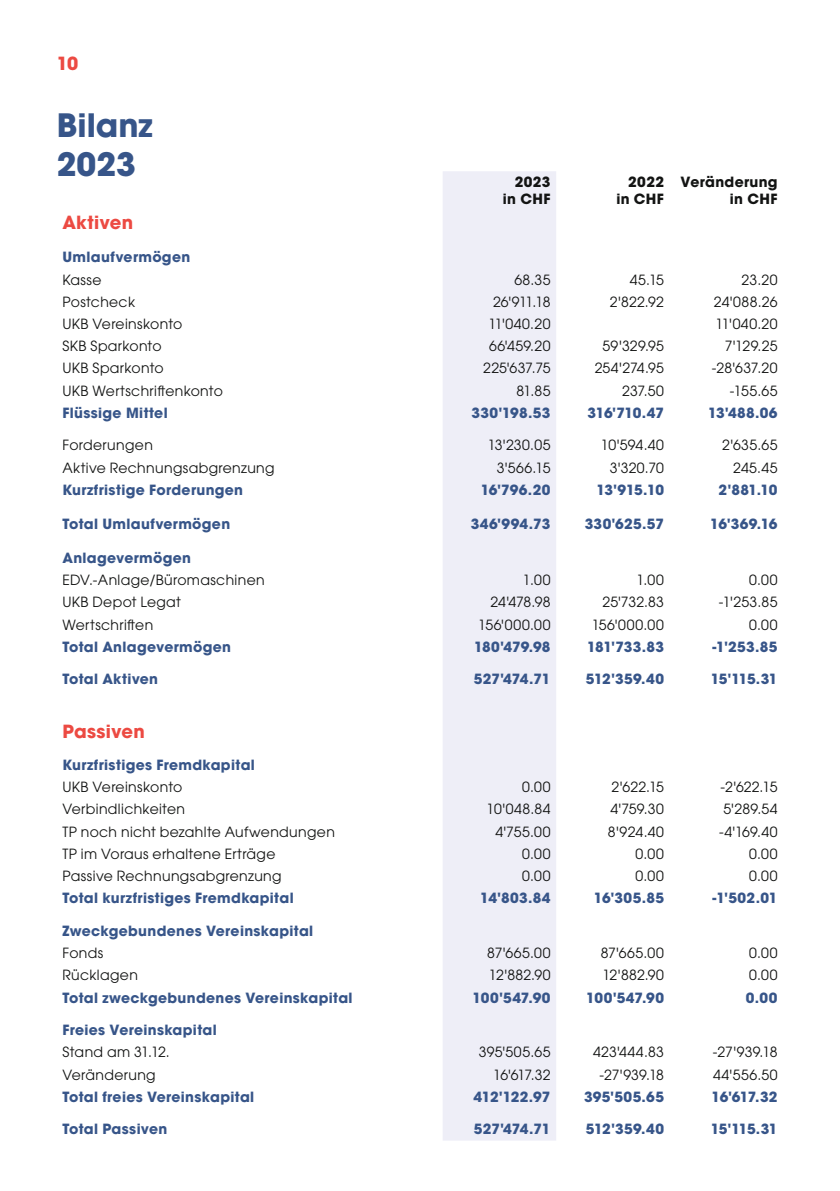
<style>
.page{position:relative;width:840px;height:1191px;background:#fff}
.page>*{position:absolute;margin:0;border:0;box-sizing:border-box;transform-origin:0 0}
.lead{font:700 32px "ITC Avant Garde Pro";color:#375589}
.p_titel{font:700 18px "ITC Avant Garde Pro";letter-spacing:.01em;color:#ec4a42}
.tabelle_p{font:14px "ITC Avant Garde Pro";letter-spacing:.025em;color:#131413}
.tabelle_p_bold{font:700 14px "ITC Avant Garde Pro";letter-spacing:.025em;color:#375589}
.mini{font:700 14px "ITC Avant Garde Pro";letter-spacing:.025em;color:#131413}
</style>
<div class="page">
<div style="left:443px;top:171px;width:113px;height:969px;background:#eeeef7"></div>
<p class="p_titel" style="left:57px;top:51px;width:23px">10</p>
<p class="lead" style="left:57px;top:104px;width:97px">Bilanz</p>
<p class="lead" style="left:57px;top:142px;width:81px">2023</p>
<p class="mini" style="left:514px;top:173px;width:37px">2023</p>
<p class="mini" style="left:502px;top:190px;width:49px">in CHF</p>
<p class="mini" style="left:627px;top:173px;width:37px">2022</p>
<p class="mini" style="left:616px;top:190px;width:49px">in CHF</p>
<p class="mini" style="left:680px;top:173px;width:98px">Veränderung</p>
<p class="mini" style="left:729px;top:190px;width:49px">in CHF</p>
<p class="p_titel" style="left:62px;top:210px;width:72px">Aktiven</p>
<p class="tabelle_p_bold" style="left:62px;top:248px;width:129px">Umlaufvermögen</p>
<p class="tabelle_p" style="left:62px;top:271px;width:41px">Kasse</p>
<p class="tabelle_p" style="left:514px;top:271px;width:38px">68.35</p>
<p class="tabelle_p" style="left:629px;top:271px;width:36px">45.15</p>
<p class="tabelle_p" style="left:741px;top:271px;width:37px">23.20</p>
<p class="tabelle_p" style="left:62px;top:293px;width:74px">Postcheck</p>
<p class="tabelle_p" style="left:493px;top:293px;width:59px">26'911.18</p>
<p class="tabelle_p" style="left:609px;top:293px;width:56px">2'822.92</p>
<p class="tabelle_p" style="left:713px;top:293px;width:65px">24'088.26</p>
<p class="tabelle_p" style="left:62px;top:315px;width:121px">UKB Vereinskonto</p>
<p class="tabelle_p" style="left:488px;top:315px;width:63px">11'040.20</p>
<p class="tabelle_p" style="left:715px;top:315px;width:63px">11'040.20</p>
<p class="tabelle_p" style="left:62px;top:337px;width:101px">SKB Sparkonto</p>
<p class="tabelle_p" style="left:489px;top:337px;width:63px">66'459.20</p>
<p class="tabelle_p" style="left:602px;top:337px;width:63px">59'329.95</p>
<p class="tabelle_p" style="left:724px;top:337px;width:54px">7'129.25</p>
<p class="tabelle_p" style="left:62px;top:359px;width:103px">UKB Sparkonto</p>
<p class="tabelle_p" style="left:483px;top:359px;width:69px">225'637.75</p>
<p class="tabelle_p" style="left:594px;top:359px;width:71px">254'274.95</p>
<p class="tabelle_p" style="left:711px;top:359px;width:67px">-28'637.20</p>
<p class="tabelle_p" style="left:62px;top:382px;width:162px">UKB Wertschriftenkonto</p>
<p class="tabelle_p" style="left:516px;top:382px;width:36px">81.85</p>
<p class="tabelle_p" style="left:621px;top:382px;width:43px">237.50</p>
<p class="tabelle_p" style="left:729px;top:382px;width:49px">-155.65</p>
<p class="tabelle_p_bold" style="left:62px;top:403px;width:107px">Flüssige Mittel</p>
<p class="tabelle_p_bold" style="left:471px;top:403px;width:81px">330'198.53</p>
<p class="tabelle_p_bold" style="left:587px;top:403px;width:78px">316'710.47</p>
<p class="tabelle_p_bold" style="left:707px;top:403px;width:71px">13'488.06</p>
<p class="tabelle_p" style="left:62px;top:436px;width:92px">Forderungen</p>
<p class="tabelle_p" style="left:487px;top:436px;width:64px">13'230.05</p>
<p class="tabelle_p" style="left:600px;top:436px;width:65px">10'594.40</p>
<p class="tabelle_p" style="left:721px;top:436px;width:57px">2'635.65</p>
<p class="tabelle_p" style="left:62px;top:459px;width:213px">Aktive Rechnungsabgrenzung</p>
<p class="tabelle_p" style="left:496px;top:459px;width:55px">3'566.15</p>
<p class="tabelle_p" style="left:609px;top:459px;width:56px">3'320.70</p>
<p class="tabelle_p" style="left:732px;top:459px;width:46px">245.45</p>
<p class="tabelle_p_bold" style="left:62px;top:480px;width:182px">Kurzfristige Forderungen</p>
<p class="tabelle_p_bold" style="left:480px;top:480px;width:71px">16'796.20</p>
<p class="tabelle_p_bold" style="left:596px;top:480px;width:69px">13'915.10</p>
<p class="tabelle_p_bold" style="left:718px;top:480px;width:60px">2'881.10</p>
<p class="tabelle_p_bold" style="left:62px;top:514px;width:169px">Total Umlaufvermögen</p>
<p class="tabelle_p_bold" style="left:470px;top:514px;width:81px">346'994.73</p>
<p class="tabelle_p_bold" style="left:584px;top:514px;width:81px">330'625.57</p>
<p class="tabelle_p_bold" style="left:709px;top:514px;width:69px">16'369.16</p>
<p class="tabelle_p_bold" style="left:62px;top:548px;width:130px">Anlagevermögen</p>
<p class="tabelle_p" style="left:62px;top:571px;width:204px">EDV.-Anlage/Büromaschinen</p>
<p class="tabelle_p" style="left:522px;top:571px;width:29px">1.00</p>
<p class="tabelle_p" style="left:636px;top:571px;width:29px">1.00</p>
<p class="tabelle_p" style="left:748px;top:571px;width:30px">0.00</p>
<p class="tabelle_p" style="left:62px;top:593px;width:120px">UKB Depot Legat</p>
<p class="tabelle_p" style="left:490px;top:593px;width:62px">24'478.98</p>
<p class="tabelle_p" style="left:602px;top:593px;width:63px">25'732.83</p>
<p class="tabelle_p" style="left:718px;top:593px;width:60px">-1'253.85</p>
<p class="tabelle_p" style="left:62px;top:616px;width:92px">Wertschriften</p>
<p class="tabelle_p" style="left:478px;top:616px;width:74px">156'000.00</p>
<p class="tabelle_p" style="left:591px;top:616px;width:74px">156'000.00</p>
<p class="tabelle_p" style="left:748px;top:616px;width:30px">0.00</p>
<p class="tabelle_p_bold" style="left:62px;top:637px;width:170px">Total Anlagevermögen</p>
<p class="tabelle_p_bold" style="left:474px;top:637px;width:78px">180'479.98</p>
<p class="tabelle_p_bold" style="left:586px;top:637px;width:78px">181'733.83</p>
<p class="tabelle_p_bold" style="left:712px;top:637px;width:67px">-1'253.85</p>
<p class="tabelle_p_bold" style="left:62px;top:670px;width:97px">Total Aktiven</p>
<p class="tabelle_p_bold" style="left:473px;top:670px;width:78px">527'474.71</p>
<p class="tabelle_p_bold" style="left:585px;top:670px;width:80px">512'359.40</p>
<p class="tabelle_p_bold" style="left:710px;top:670px;width:68px">15'115.31</p>
<p class="p_titel" style="left:62px;top:719px;width:84px">Passiven</p>
<p class="tabelle_p_bold" style="left:62px;top:755px;width:194px">Kurzfristiges Fremdkapital</p>
<p class="tabelle_p" style="left:62px;top:778px;width:121px">UKB Vereinskonto</p>
<p class="tabelle_p" style="left:521px;top:778px;width:30px">0.00</p>
<p class="tabelle_p" style="left:611px;top:778px;width:54px">2'622.15</p>
<p class="tabelle_p" style="left:720px;top:778px;width:59px">-2'622.15</p>
<p class="tabelle_p" style="left:62px;top:800px;width:124px">Verbindlichkeiten</p>
<p class="tabelle_p" style="left:486px;top:800px;width:65px">10'048.84</p>
<p class="tabelle_p" style="left:610px;top:800px;width:55px">4'759.30</p>
<p class="tabelle_p" style="left:723px;top:800px;width:55px">5'289.54</p>
<p class="tabelle_p" style="left:62px;top:823px;width:274px">TP noch nicht bezahlte Aufwendungen</p>
<p class="tabelle_p" style="left:495px;top:823px;width:57px">4'755.00</p>
<p class="tabelle_p" style="left:607px;top:823px;width:58px">8'924.40</p>
<p class="tabelle_p" style="left:718px;top:823px;width:60px">-4'169.40</p>
<p class="tabelle_p" style="left:62px;top:845px;width:214px">TP im Voraus erhaltene Erträge</p>
<p class="tabelle_p" style="left:521px;top:845px;width:30px">0.00</p>
<p class="tabelle_p" style="left:635px;top:845px;width:30px">0.00</p>
<p class="tabelle_p" style="left:748px;top:845px;width:30px">0.00</p>
<p class="tabelle_p" style="left:62px;top:867px;width:220px">Passive Rechnungsabgrenzung</p>
<p class="tabelle_p" style="left:521px;top:867px;width:30px">0.00</p>
<p class="tabelle_p" style="left:635px;top:867px;width:30px">0.00</p>
<p class="tabelle_p" style="left:748px;top:867px;width:30px">0.00</p>
<p class="tabelle_p_bold" style="left:62px;top:889px;width:233px">Total kurzfristiges Fremdkapital</p>
<p class="tabelle_p_bold" style="left:480px;top:889px;width:72px">14'803.84</p>
<p class="tabelle_p_bold" style="left:593px;top:889px;width:72px">16'305.85</p>
<p class="tabelle_p_bold" style="left:712px;top:889px;width:66px">-1'502.01</p>
<p class="tabelle_p_bold" style="left:62px;top:921px;width:252px">Zweckgebundenes Vereinskapital</p>
<p class="tabelle_p" style="left:62px;top:944px;width:42px">Fonds</p>
<p class="tabelle_p" style="left:487px;top:944px;width:65px">87'665.00</p>
<p class="tabelle_p" style="left:600px;top:944px;width:65px">87'665.00</p>
<p class="tabelle_p" style="left:748px;top:944px;width:30px">0.00</p>
<p class="tabelle_p" style="left:62px;top:966px;width:77px">Rücklagen</p>
<p class="tabelle_p" style="left:488px;top:966px;width:63px">12'882.90</p>
<p class="tabelle_p" style="left:602px;top:966px;width:63px">12'882.90</p>
<p class="tabelle_p" style="left:748px;top:966px;width:30px">0.00</p>
<p class="tabelle_p_bold" style="left:62px;top:988px;width:291px">Total zweckgebundenes Vereinskapital</p>
<p class="tabelle_p_bold" style="left:472px;top:988px;width:79px">100'547.90</p>
<p class="tabelle_p_bold" style="left:585px;top:988px;width:79px">100'547.90</p>
<p class="tabelle_p_bold" style="left:745px;top:988px;width:33px">0.00</p>
<p class="tabelle_p_bold" style="left:62px;top:1020px;width:156px">Freies Vereinskapital</p>
<p class="tabelle_p" style="left:62px;top:1043px;width:109px">Stand am 31.12.</p>
<p class="tabelle_p" style="left:478px;top:1043px;width:73px">395'505.65</p>
<p class="tabelle_p" style="left:593px;top:1043px;width:72px">423'444.83</p>
<p class="tabelle_p" style="left:712px;top:1043px;width:66px">-27'939.18</p>
<p class="tabelle_p" style="left:62px;top:1065px;width:95px">Veränderung</p>
<p class="tabelle_p" style="left:493px;top:1065px;width:59px">16'617.32</p>
<p class="tabelle_p" style="left:599px;top:1065px;width:66px">-27'939.18</p>
<p class="tabelle_p" style="left:712px;top:1065px;width:66px">44'556.50</p>
<p class="tabelle_p_bold" style="left:62px;top:1087px;width:193px">Total freies Vereinskapital</p>
<p class="tabelle_p_bold" style="left:473px;top:1087px;width:78px">412'122.97</p>
<p class="tabelle_p_bold" style="left:583px;top:1087px;width:81px">395'505.65</p>
<p class="tabelle_p_bold" style="left:711px;top:1087px;width:67px">16'617.32</p>
<p class="tabelle_p_bold" style="left:62px;top:1119px;width:106px">Total Passiven</p>
<p class="tabelle_p_bold" style="left:473px;top:1119px;width:78px">527'474.71</p>
<p class="tabelle_p_bold" style="left:585px;top:1119px;width:80px">512'359.40</p>
<p class="tabelle_p_bold" style="left:710px;top:1119px;width:68px">15'115.31</p>
</div>
